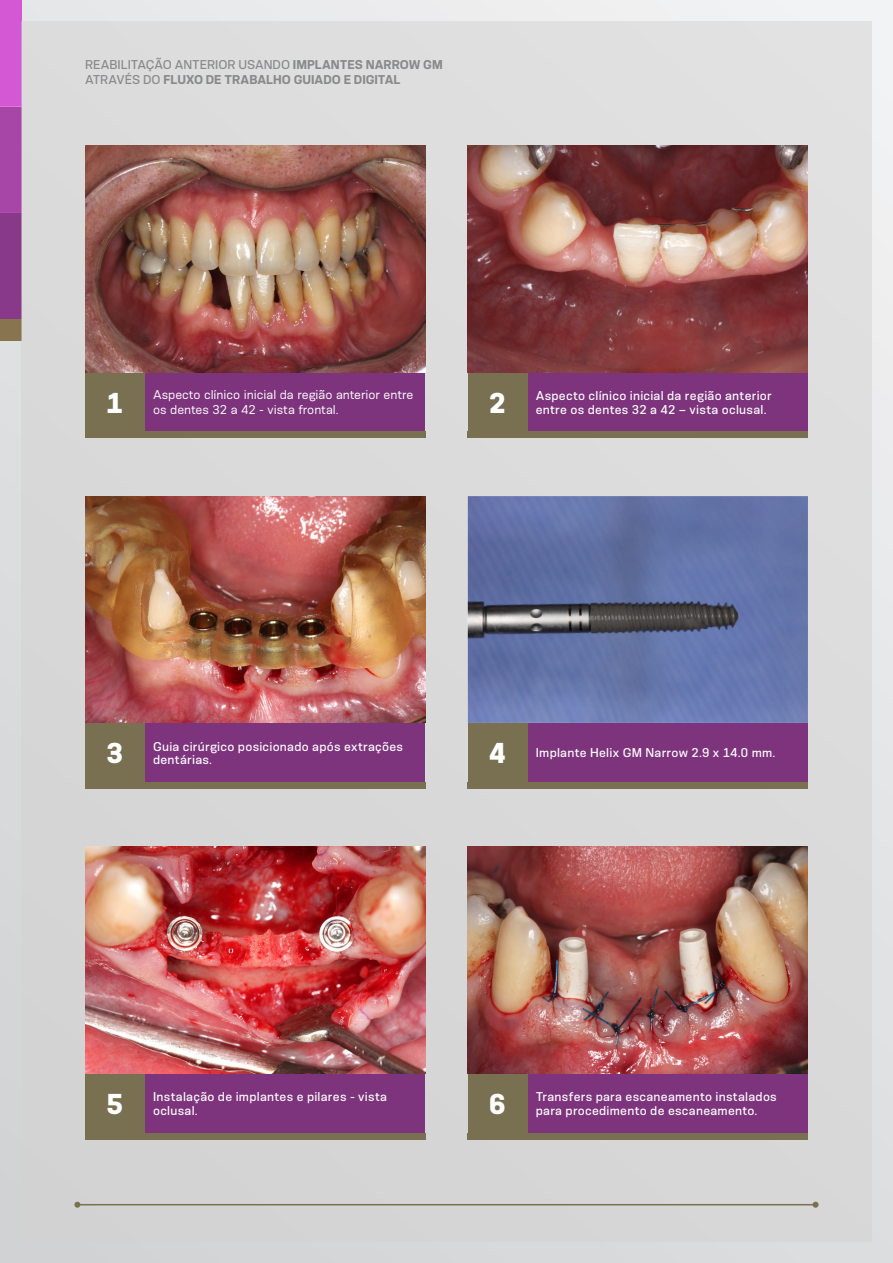
<style>
.page{position:relative;width:893px;height:1263px;background:#fff}
.page>*{position:absolute;margin:0;border:0;box-sizing:border-box;transform-origin:0 0}
.t1{font:800 27px "Konsens";color:#fff}
.Legendas{font:500 12px/13.8px "Konsens";letter-spacing:.02em;color:#fff}
.t2{font:12px "Konsens";color:#fff}
.t3{font:500 12px "Konsens";color:#87898b}
.t4{font:700 12px "Konsens";color:#87898b}
.s1{font-weight:700}
.s2{font-weight:500}
</style>
<div class="page">
<div style="left:0;top:0;width:893px;height:1263px;background:linear-gradient(to right,#dadbdd,#e8e9ea)"></div>
<div style="left:0;top:319px;width:21px;height:21px;background:#897450"></div>
<div style="left:0;top:0;width:21px;height:106px;background:#d458d4"></div>
<div style="left:0;top:106px;width:21px;height:107px;background:#a846a8"></div>
<div style="left:0;top:213px;width:21px;height:106px;background:#893989"></div>
<div style="left:21px;top:21px;width:851px;height:1221px;background:#dadadb"></div>
<hr style="left:77px;top:1204px;width:739px;height:1px;background:#797051">
<svg style="left:74px;top:1202px;width:6px;height:6px"></svg>
<svg style="left:813px;top:1202px;width:6px;height:6px"></svg>
<div style="left:145px;top:372px;width:280px;height:60px;background:#7d347d"></div>
<div style="left:85px;top:432px;width:340px;height:6px;background:#797051"></div>
<div style="left:85px;top:372px;width:60px;height:60px;background:#797051"></div>
<div style="left:527px;top:372px;width:281px;height:60px;background:#7d347d"></div>
<div style="left:468px;top:432px;width:340px;height:6px;background:#797051"></div>
<div style="left:468px;top:372px;width:59px;height:60px;background:#797051"></div>
<div style="left:145px;top:723px;width:280px;height:59px;background:#7d347d"></div>
<div style="left:145px;top:1074px;width:280px;height:59px;background:#7d347d"></div>
<div style="left:527px;top:1074px;width:281px;height:59px;background:#7d347d"></div>
<div style="left:85px;top:782px;width:340px;height:7px;background:#797051"></div>
<div style="left:85px;top:1133px;width:340px;height:7px;background:#797051"></div>
<div style="left:468px;top:1133px;width:340px;height:7px;background:#797051"></div>
<div style="left:85px;top:723px;width:60px;height:59px;background:#797051"></div>
<div style="left:85px;top:1074px;width:60px;height:59px;background:#797051"></div>
<div style="left:468px;top:1074px;width:59px;height:59px;background:#797051"></div>
<div style="left:527px;top:723px;width:281px;height:59px;background:#7d347d"></div>
<div style="left:468px;top:782px;width:340px;height:7px;background:#797051"></div>
<div style="left:468px;top:723px;width:59px;height:59px;background:#797051"></div>
<img style="left:468px;top:145px;width:340px;height:227px">
<img style="left:85px;top:145px;width:340px;height:227px">
<img style="left:85px;top:496px;width:340px;height:227px">
<img style="left:468px;top:496px;width:340px;height:227px">
<img style="left:85px;top:847px;width:340px;height:227px">
<img style="left:468px;top:847px;width:340px;height:227px">
<p class="t3" style="left:85px;top:57px;width:359px">REABILITAÇÃO ANTERIOR USANDO <span class="s1">IMPLANTES NARROW GM</span></p>
<p class="t4" style="left:85px;top:72px;width:317px"><span class="s2">ATRAVÉS DO</span> FLUXO DE TRABALHO GUIADO E DIGITAL</p>
<p class="t1" style="left:107px;top:385px;width:18px">1</p>
<p class="t2" style="left:153px;top:388px;width:262px">Aspecto clínico inicial da região anterior entre</p>
<p class="t2" style="left:153px;top:402px;width:187px">os dentes 32 a 42 - vista frontal.</p>
<p class="t1" style="left:489px;top:385px;width:18px">2</p>
<p class="Legendas" style="left:536px;top:388px;width:237px">Aspecto clínico inicial da região anterior</p>
<p class="Legendas" style="left:536px;top:402px;width:232px">entre os dentes 32 a 42 – vista oclusal.</p>
<p class="t1" style="left:107px;top:736px;width:18px">3</p>
<p class="Legendas" style="left:153px;top:739px;width:251px">Guia cirúrgico posicionado após extrações dentárias.</p>
<p class="t1" style="left:489px;top:736px;width:18px">4</p>
<p class="Legendas" style="left:536px;top:746px;width:241px">Implante Helix GM Narrow 2.9 x 14.0 mm.</p>
<p class="Legendas" style="left:153px;top:1090px;width:236px">Instalação de implantes e pilares - vista oclusal.</p>
<p class="Legendas" style="left:536px;top:1090px;width:243px">Transfers para escaneamento instalados para procedimento de escaneamento.</p>
<p class="t1" style="left:107px;top:1087px;width:18px">5</p>
<p class="t1" style="left:489px;top:1087px;width:18px">6</p>
</div>
